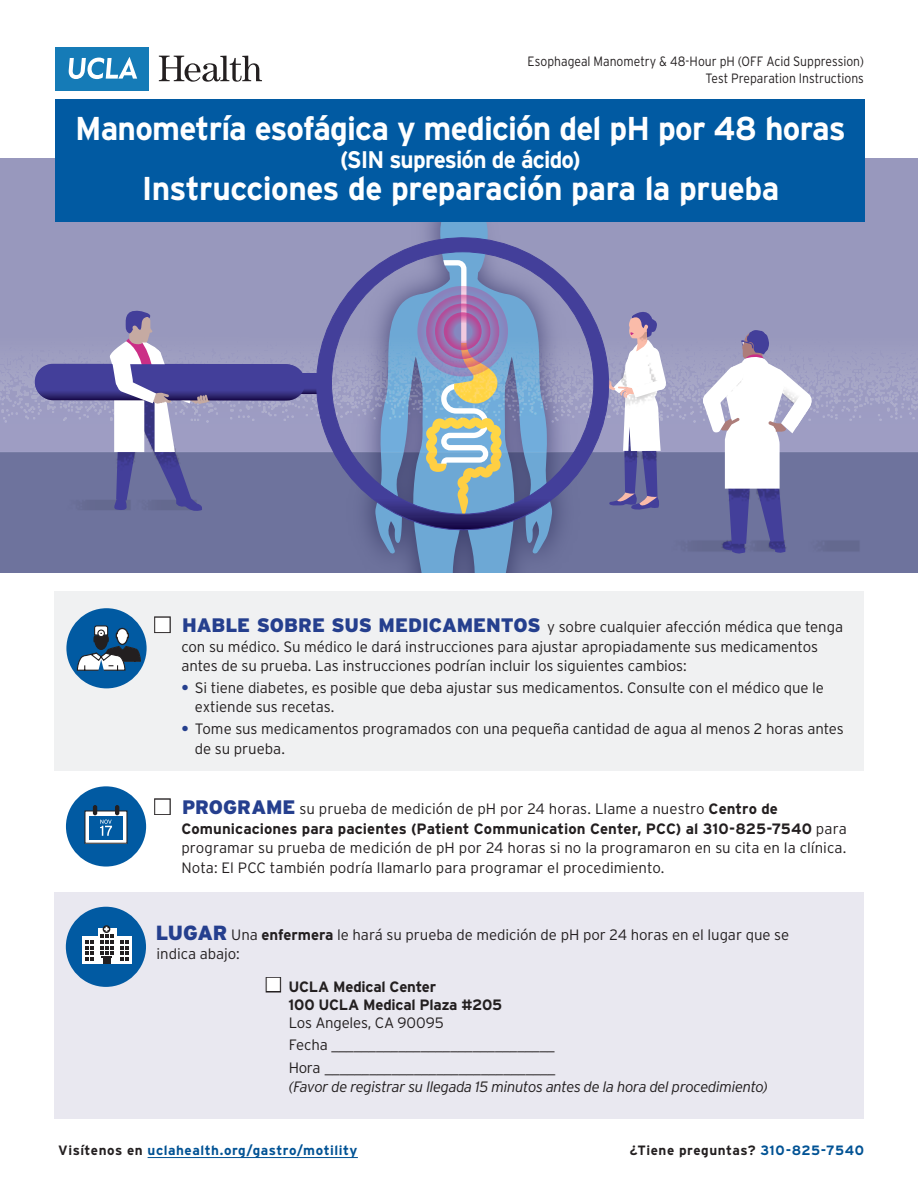
<style>
.page{position:relative;width:918px;height:1188px;background:#fff}
.page>*{position:absolute;margin:0;border:0;box-sizing:border-box;transform-origin:0 0}
.TITLE_SUB_BLACK_CAPS{font:700 33px "Interstate";letter-spacing:-.025em;color:#fff;scale:.96 1}
.TITLE_SUB_BLACK_CAPS-2{font:700 24px "Interstate";letter-spacing:-.035em;color:#fff;scale:.94 1}
.TEXT_1_INSET{font:300 15px/19.5px "Interstate";letter-spacing:-.005em;color:#231f20}
.TEXT_1_BULLETS_INSET{font:300 15px/19.5px "Interstate";letter-spacing:-.005em;color:#231f20}
.TEXT_1{font:300 15px "Interstate";letter-spacing:-.015em;color:#231f20}
.TEXT_1-2{font:italic 300 15px "Interstate";letter-spacing:-.03em;color:#231f20}
.TEXT_1-3{font:700 15px "Interstate";letter-spacing:-.015em;color:#231f20}
.TEXT_1-4{font:300 13.5px/16.5px "Interstate";color:#231f20;text-align:right;scale:.9 1}
.YELLOW_SUB_TITLE{font:700 13.5px "Interstate";letter-spacing:.035em;color:#005294}
.YELLOW_SUB_TITLE-2{font:700 13.5px "Interstate";letter-spacing:.035em;color:#231f20}
.s1{font-family:"Universal Newswith Comm Pi";font-weight:400;font-size:18px}
.s2{font-weight:900;font-size:19.5px;color:#253f8e}
.s3{font-weight:700;color:#253f8e}
.s4{font-weight:700}
.s5{font-weight:900;font-size:20.4px;color:#253f8e}
.s6{font-family:"Universal Newswith Comm Pi";font-weight:400;font-size:16.5px}
.s7{color:#231f20}
.s8{color:#005294}
</style>
<div class="page">
<div style="left:54px;top:892px;width:810px;height:227px;background:#e9e8f0"></div>
<div style="left:54px;top:591px;width:810px;height:180px;background:#f0f1f2"></div>
<div style="left:66px;top:907px;width:80px;height:80px;background:#015aa2;border-radius:50%"></div>
<svg style="left:88px;top:930px;width:36px;height:7px"></svg>
<div style="left:82px;top:937px;width:50px;height:27px;background:#fff"></div>
<div style="left:98px;top:928px;width:18px;height:36px;background:#fff"></div>
<svg style="left:86px;top:940px;width:8px;height:21px"></svg>
<svg style="left:120px;top:940px;width:9px;height:21px"></svg>
<svg style="left:100px;top:927px;width:14px;height:37px"></svg>
<div style="left:66px;top:608px;width:81px;height:80px;background:#015aa2;border-radius:50%"></div>
<svg style="left:76px;top:618px;width:65px;height:53px"></svg>
<div style="left:66px;top:786px;width:80px;height:81px;background:#015aa2;border-radius:50%"></div>
<div style="left:85px;top:811px;width:42px;height:32px;background:#fff"></div>
<div style="left:84px;top:810px;width:43px;height:34px;border:1px solid #231f20"></div>
<div style="left:89px;top:816px;width:34px;height:24px;background:#015aa2"></div>
<svg style="left:93px;top:805px;width:26px;height:31px"></svg>
<div style="left:0;top:158px;width:918px;height:414px;background:#9898bd"></div>
<div style="left:0;top:452px;width:918px;height:120px;background:#6e739d"></div>
<svg style="left:376px;top:546px;width:175px;height:26px"></svg>
<img style="left:0;top:371px;width:918px;height:52px">
<svg style="left:624px;top:312px;width:33px;height:167px"></svg>
<svg style="left:35px;top:310px;width:266px;height:201px"></svg>
<svg style="left:301px;top:222px;width:323px;height:324px"></svg>
<img style="left:607px;top:479px;width:52px;height:67px">
<img style="left:813px;top:371px;width:60px;height:52px">
<img style="left:642px;top:312px;width:60px;height:159px">
<svg style="left:702px;top:330px;width:111px;height:224px"></svg>
<div style="left:55px;top:47px;width:94px;height:43px;background:#157bb7"></div>
<svg style="left:69px;top:57px;width:68px;height:22px"></svg>
<svg style="left:159px;top:56px;width:103px;height:26px"></svg>
<hr style="left:148px;top:1157px;width:210px;height:1px;background:#005294">
<div style="left:56px;top:99px;width:810px;height:123px;background:#015aa2"></div>
<p class="TEXT_1-4" style="left:528px;top:53px;width:375px">Esophageal Manometry &amp; 48-Hour pH (OFF Acid Suppression)<br>Test Preparation Instructions</p>
<p class="TITLE_SUB_BLACK_CAPS" style="left:75px;top:110px;width:804px">Manometría esofágica y medición del pH por 48 horas</p>
<p class="TITLE_SUB_BLACK_CAPS-2" style="left:340px;top:146px;width:258px">(SIN supresión de ácido)</p>
<p class="TITLE_SUB_BLACK_CAPS" style="left:142px;top:170px;width:666px">Instrucciones de preparación para la prueba</p>
<p class="TEXT_1_INSET" style="left:181px;top:617px;width:663px;text-indent:-27px"><span class="s1">M</span> <span class="s2">HABLE SOBRE SUS MEDICAMENTOS</span> y sobre cualquier afección médica que tenga con su médico. Su médico le dará instrucciones para ajustar apropiadamente sus medicamentos antes de su prueba. Las instrucciones podrían incluir los siguientes cambios:</p>
<p class="TEXT_1_BULLETS_INSET" style="left:195px;top:678px;width:631px;text-indent:-14px"><span class="s3">•</span> Si tiene diabetes, es posible que deba ajustar sus medicamentos. Consulte con el médico que le extiende sus recetas.</p>
<p class="TEXT_1_BULLETS_INSET" style="left:195px;top:719px;width:651px;text-indent:-14px"><span class="s3">•</span> Tome sus medicamentos programados con una pequeña cantidad de agua al menos 2 horas antes de su prueba.</p>
<p class="TEXT_1_INSET" style="left:181px;top:799px;width:667px;text-indent:-27px"><span class="s1">M</span> <span class="s2">PROGRAME</span> su prueba de medición de pH por 24 horas. Llame a nuestro <span class="s4">Centro de Comunicaciones para pacientes (Patient Communication Center, PCC) al 310-825-7540</span> para programar su prueba de medición de pH por 24 horas si no la programaron en su cita en la clínica.<br>Nota: El PCC también podría llamarlo para programar el procedimiento.</p>
<p class="TEXT_1_INSET" style="left:156px;top:925px;width:635px"><span class="s5">LUGAR</span> Una <span class="s4">enfermera</span> le hará su prueba de medición de pH por 24 horas en el lugar que se indica abajo:</p>
<p class="TEXT_1-3" style="left:266px;top:978px;width:172px"><span class="s6">M</span> UCLA Medical Center</p>
<p class="TEXT_1-3" style="left:289px;top:996px;width:215px">100 UCLA Medical Plaza #205</p>
<p class="TEXT_1" style="left:289px;top:1014px;width:157px">Los Angeles, CA 90095</p>
<p class="TEXT_1" style="left:289px;top:1037px;width:267px">Fecha ______________________________</p>
<p class="TEXT_1" style="left:289px;top:1059px;width:268px">Hora _______________________________</p>
<p class="TEXT_1-2" style="left:289px;top:1079px;width:481px">(Favor de registrar su llegada 15 minutos antes de la hora del procedimiento)</p>
<p class="YELLOW_SUB_TITLE" style="left:58px;top:1143px;width:301px"><span class="s7">Visítenos en</span> uclahealth.org/gastro/motility</p>
<p class="YELLOW_SUB_TITLE-2" style="left:630px;top:1143px;width:236px">¿Tiene preguntas? <span class="s8">310-825-7540</span></p>
</div>
